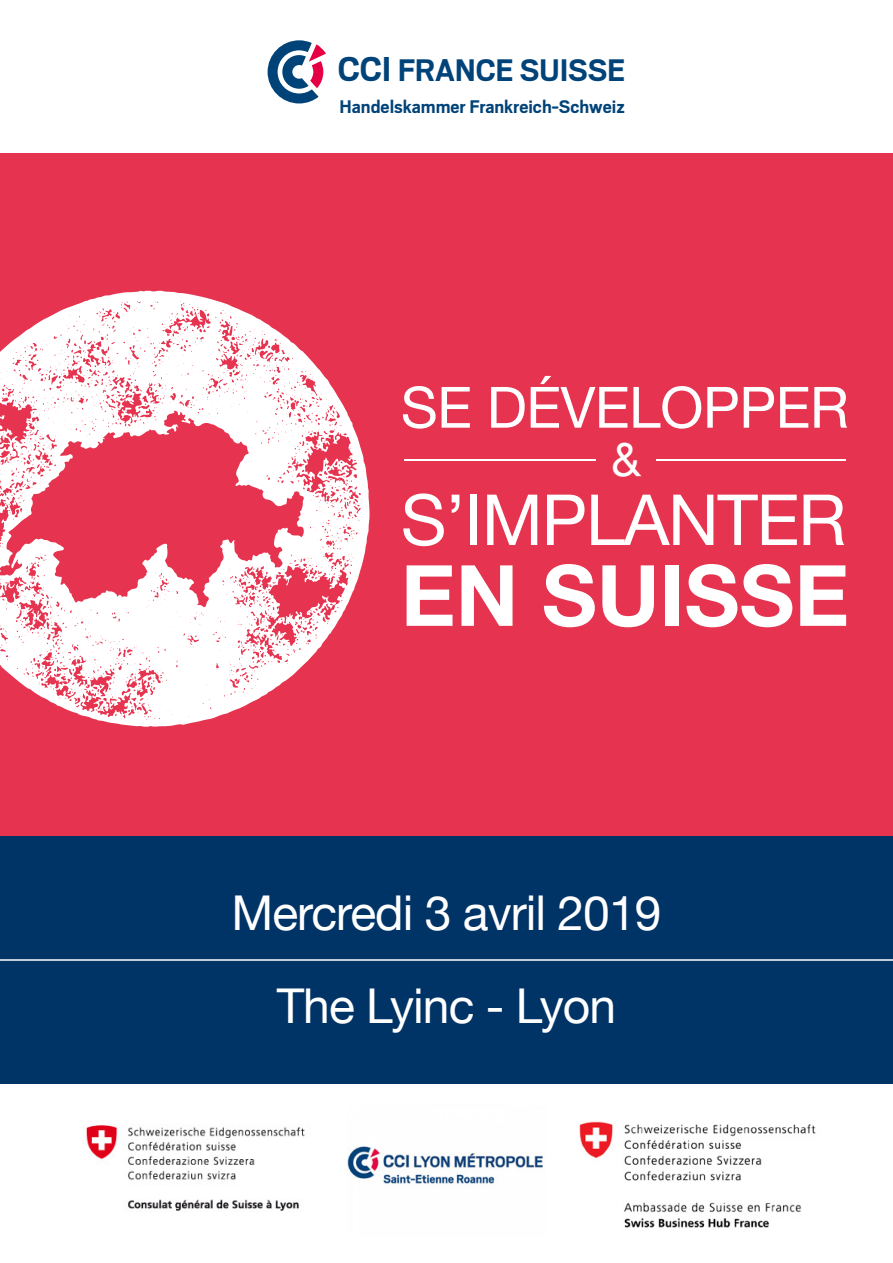
<style>
.page{position:relative;width:893px;height:1263px;background:#fff}
.page>*{position:absolute;margin:0;border:0;box-sizing:border-box;transform-origin:0 0}
.t1{font:700 84.6px "Helvetica Neue LT";color:#fff}
.t2{font:70.5px "Helvetica Neue LT";letter-spacing:-.02em;color:#fff}
.t3{font:57px "Helvetica Neue LT";letter-spacing:-.01em;color:#fff}
.t4{font:48px/93px "Helvetica Neue LT";letter-spacing:-.02em;color:#fff;text-align:center}
.t5{font:46.5px "Helvetica Neue LT";color:#fff}
.t6{font:700 34.65px "Scout";letter-spacing:-.005em;color:#004379}
.t7{font:700 20.25px "Scout";color:#004379}
.s1{font-size:38.4px}
</style>
<div class="page">
<div style="left:0;top:832px;width:893px;height:252px;background:#036"></div>
<div style="left:0;top:153px;width:893px;height:683px;background:#e6334f"></div>
<svg style="left:0;top:291px;width:370px;height:436px"></svg>
<hr style="left:0;top:959px;width:893px;height:2px;background:#fff">
<img style="left:86px;top:1125px;width:219px;height:86px">
<hr style="left:404px;top:459px;width:191px;height:1px;background:#fff">
<hr style="left:656px;top:459px;width:189px;height:1px;background:#fff">
<img style="left:579px;top:1121px;width:237px;height:107px">
<svg style="left:268px;top:40px;width:58px;height:63px"></svg>
<img style="left:347px;top:1146px;width:196px;height:39px">
<p class="t6" style="left:338px;top:48px;width:289px"><span class="s1">CCI</span> FRANCE SUISSE</p>
<p class="t7" style="left:339px;top:94px;width:287px">Handelskammer Frankreich-Schweiz</p>
<p class="t3" style="left:401px;top:373px;width:450px">SE DÉVELOPPER</p>
<p class="t5" style="left:612px;top:431px;width:31px">&amp;</p>
<h2 class="t2" style="left:401px;top:478px;width:447px">S’IMPLANTER</h2>
<h1 class="t1" style="left:401px;top:543px;width:450px">EN SUISSE</h1>
<p class="t4" style="left:232px;top:866px;width:431px">Mercredi 3 avril 2019<br>The Lyinc - Lyon</p>
</div>
